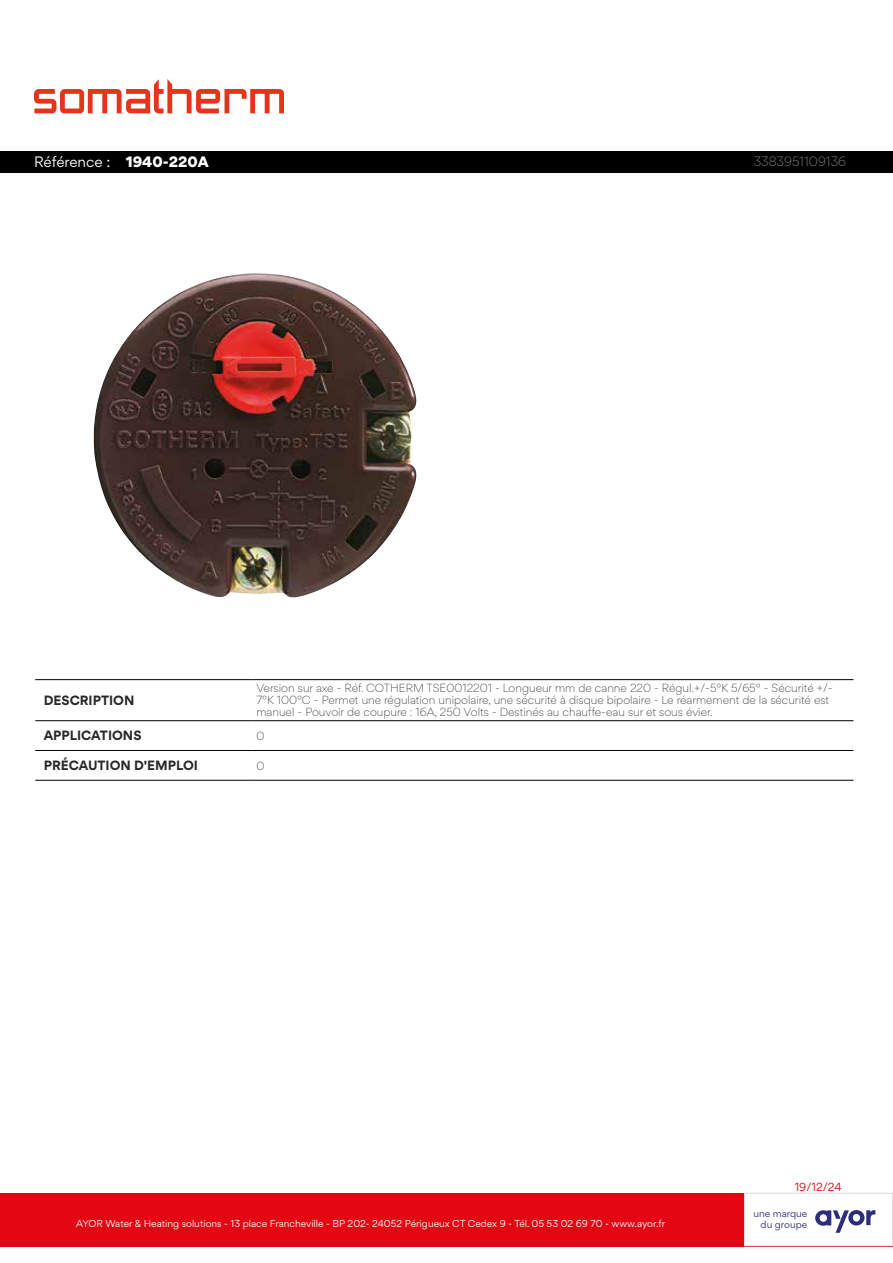
<style>
.page{position:relative;width:893px;height:1263px;background:#fff}
.page>*{position:absolute;margin:0;border:0;box-sizing:border-box;transform-origin:0 0}
.t1{font:13.5px "Gordita";letter-spacing:-.005em;color:#fff}
.t2{font:700 12px "Gordita";color:#282827}
.t3{font:300 12px "Gordita";color:#9d9d9c}
.t4{font:300 10.5px/12px "Gordita";color:#282827}
.t5{font:10.5px "Gordita";color:#e30613}
.t6{font:9px "Gordita";color:#fff}
.t7{font:9px/10.5px "Gordita";color:#2d2d7e;text-align:right}
.s1{font-weight:900}
</style>
<div class="page">
<div style="left:0;top:1193px;width:893px;height:53px;background:#e30613"></div>
<div style="left:744px;top:1193px;width:149px;height:53px;background:#fff"></div>
<div style="left:744px;top:1193px;width:149px;height:53px;border:1px solid #dadada"></div>
<svg style="left:815px;top:1210px;width:60px;height:23px"></svg>
<svg style="left:34px;top:79px;width:250px;height:34px"></svg>
<div style="left:0;top:151px;width:893px;height:21px;background:#000"></div>
<hr style="left:35px;top:679px;width:217px;height:1px;background:#000">
<hr style="left:252px;top:679px;width:601px;height:1px;background:#000">
<hr style="left:35px;top:720px;width:217px;height:1px;background:#000">
<hr style="left:252px;top:720px;width:601px;height:1px;background:#000">
<hr style="left:35px;top:750px;width:217px;height:1px;background:#000">
<hr style="left:252px;top:750px;width:601px;height:1px;background:#000">
<hr style="left:35px;top:780px;width:217px;height:1px;background:#000">
<hr style="left:252px;top:780px;width:601px;height:1px;background:#000">
<img style="left:94px;top:273px;width:323px;height:324px">
<p class="t1" style="left:34px;top:152px;width:176px">Référence : <span class="s1">1940-220A</span></p>
<p class="t3" style="left:754px;top:153px;width:94px">3383951109136</p>
<p class="t2" style="left:44px;top:691px;width:92px">DESCRIPTION</p>
<p class="t4" style="left:256px;top:682px;width:578px">Version sur axe - Réf. COTHERM TSE0012201 - Longueur mm de canne 220 - Régul.+/-5°K 5/65° - Sécurité +/-<br>7°K 100°C - Permet une régulation unipolaire, une sécurité à disque bipolaire - Le réarmement de la sécurité est manuel - Pouvoir de coupure : 16A, 250 Volts - Destinés au chauffe-eau sur et sous évier.</p>
<p class="t2" style="left:44px;top:726px;width:99px">APPLICATIONS</p>
<p class="t4" style="left:256px;top:729px;width:10px">0</p>
<p class="t2" style="left:44px;top:756px;width:156px">PRÉCAUTION D'EMPLOI</p>
<p class="t4" style="left:256px;top:759px;width:10px">0</p>
<p class="t6" style="left:76px;top:1216px;width:590px">AYOR Water &amp; Heating solutions - 13 place Francheville - BP 202- 24052 Périgueux CT Cedex 9 - Tél. 05 53 02 69 70 - www.ayor.fr</p>
<p class="t5" style="left:795px;top:1179px;width:48px">19/12/24</p>
<p class="t7" style="left:754px;top:1208px;width:55px">une marque du groupe</p>
</div>
